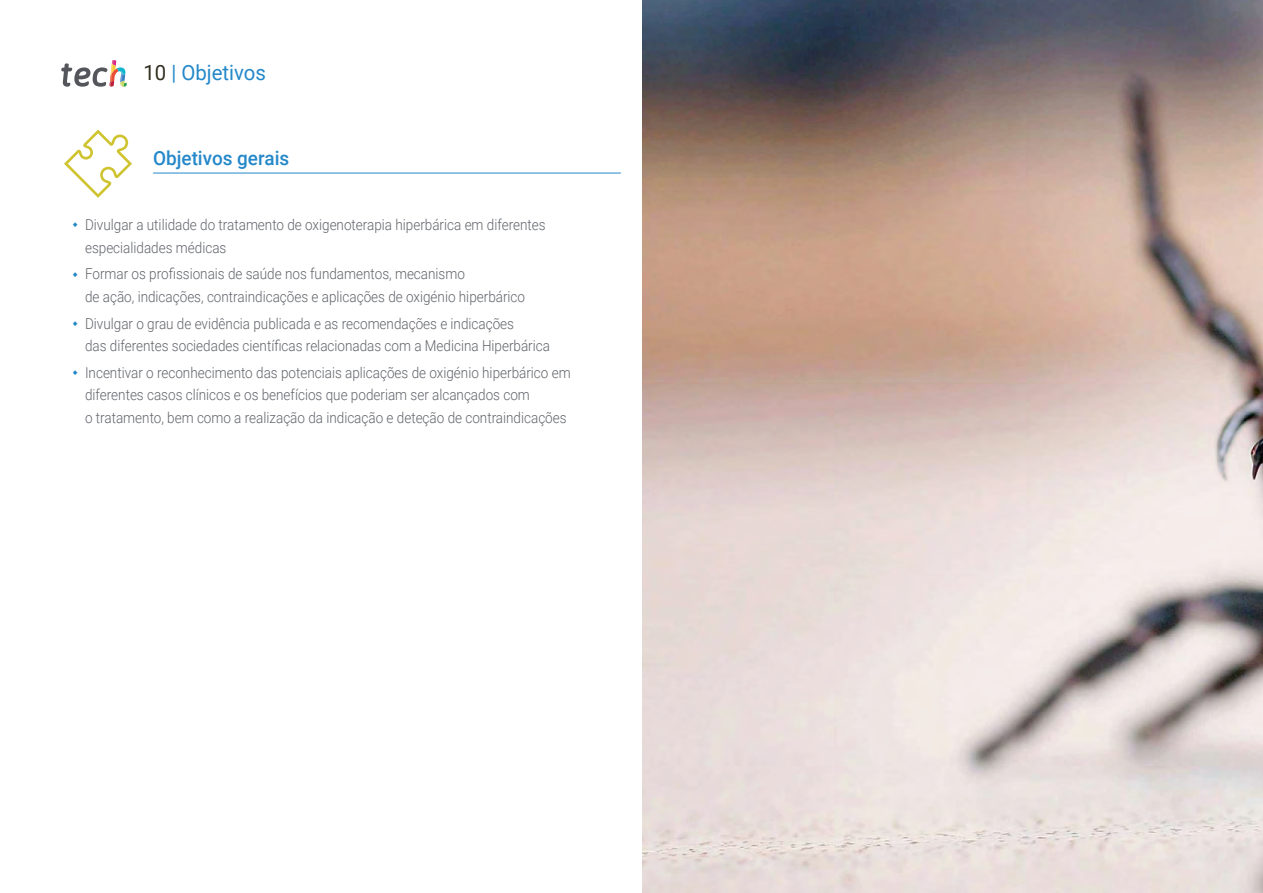
<style>
.page{position:relative;width:1263px;height:893px;background:#fff}
.page>*{position:absolute;margin:0;border:0;box-sizing:border-box;transform-origin:0 0}
.t1{font:21px "Roboto";color:#2488c9}
.t2{font:500 19.5px "Roboto";color:#2488c9}
.t3{font:300 15px/22.5px "Roboto";color:#61646a;scale:.9 1}
.s1{color:#312e20}
</style>
<div class="page">
<hr style="left:153px;top:173px;width:468px;height:1px;background:#2488c9">
<svg style="left:64px;top:130px;width:68px;height:68px"></svg>
<img style="left:642px;top:0;width:621px;height:893px">
<svg style="left:61px;top:60px;width:66px;height:27px"></svg>
<h1 class="t1" style="left:144px;top:57px;width:124px"><span class="s1">10</span> | Objetivos</h1>
<h2 class="t2" style="left:153px;top:144px;width:138px">Objetivos gerais</h2>
<p class="t3" style="left:85px;top:213px;width:513px">Divulgar a utilidade do tratamento de oxigenoterapia hiperbárica em diferentes especialidades médicas</p>
<p class="t3" style="left:85px;top:262px;width:490px">Formar os profissionais de saúde nos fundamentos, mecanismo<br>de ação, indicações, contraindicações e aplicações de oxigénio hiperbárico</p>
<p class="t3" style="left:85px;top:311px;width:518px">Divulgar o grau de evidência publicada e as recomendações e indicações<br>das diferentes sociedades científicas relacionadas com a Medicina Hiperbárica</p>
<p class="t3" style="left:85px;top:361px;width:541px">Incentivar o reconhecimento das potenciais aplicações de oxigénio hiperbárico em diferentes casos clínicos e os benefícios que poderiam ser alcançados com<br>o tratamento, bem como a realização da indicação e deteção de contraindicações</p>
</div>
